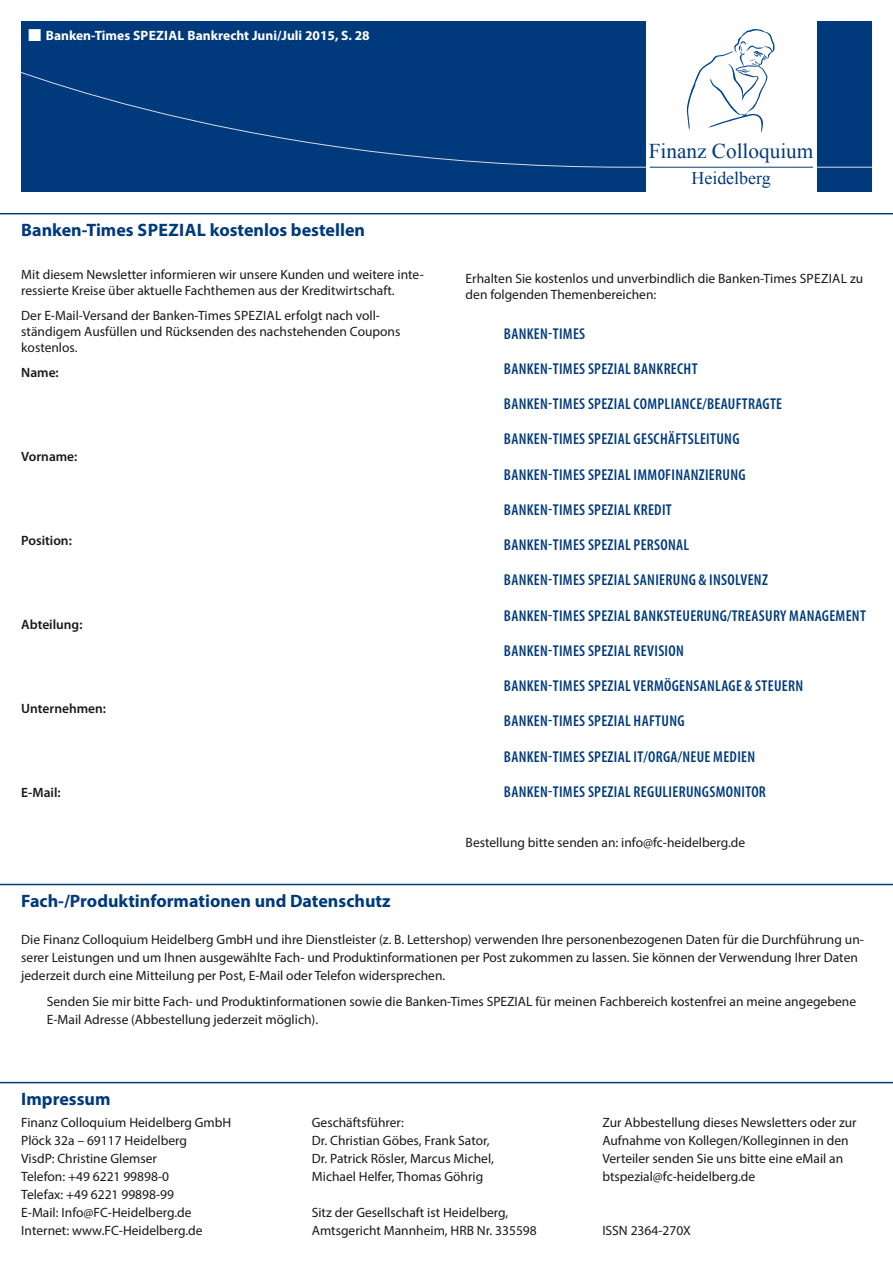
<style>
.page{position:relative;width:893px;height:1263px;background:#fff}
.page>*{position:absolute;margin:0;border:0;box-sizing:border-box;transform-origin:0 0}
.t1{font:21px "Times New Roman";color:#003a7c}
.t2{font:700 18px "Myriad Pro";color:#003a7c}
.t3{font:17.7px "Times New Roman";color:#003a7c}
.t4{font:600 condensed 15.75px "Myriad Pro";letter-spacing:.02em;color:#003a7c}
.t5{font:13.5px/18px "Myriad Pro";color:#1a171c}
.t6{font:600 13.5px "Myriad Pro";color:#1a171c}
.t7{font:700 13.5px "Myriad Pro";color:#fff}
</style>
<div class="page">
<div style="left:21px;top:21px;width:851px;height:170px;background:#003a7c"></div>
<svg style="left:21px;top:51px;width:851px;height:117px"></svg>
<div style="left:646px;top:21px;width:170px;height:170px;background:#fff"></div>
<svg style="left:687px;top:29px;width:88px;height:104px"></svg>
<hr style="left:650px;top:167px;width:163px;height:1px;background:#003a7c">
<hr style="left:0;top:1082px;width:893px;height:1px;background:#003a7c">
<hr style="left:0;top:213px;width:893px;height:1px;background:#003a7c">
<hr style="left:0;top:884px;width:893px;height:1px;background:#003a7c">
<p class="t7" style="left:46px;top:27px;width:325px">Banken-Times SPEZIAL Bankrecht Juni/Juli 2015, S. 28</p>
<h2 class="t2" style="left:21px;top:218px;width:345px">Banken-Times SPEZIAL kostenlos bestellen</h2>
<p class="t5" style="left:21px;top:266px;width:404px;line-height:16.2px">Mit diesem Newsletter informieren wir unsere Kunden und weitere inte&shy;ressierte Kreise über aktuelle Fachthemen aus der Kreditwirtschaft.</p>
<p class="t5" style="left:21px;top:307px;width:381px;line-height:16.2px">Der E-Mail-Versand der Banken-Times SPEZIAL erfolgt nach voll&shy;ständigem Ausfüllen und Rücksenden des nachstehenden Coupons kostenlos.</p>
<p class="t6" style="left:21px;top:364px;width:39px">Name:</p>
<p class="t6" style="left:21px;top:448px;width:58px">Vorname:</p>
<p class="t6" style="left:21px;top:532px;width:52px">Position:</p>
<p class="t6" style="left:21px;top:616px;width:63px">Abteilung:</p>
<p class="t6" style="left:21px;top:700px;width:86px">Unternehmen:</p>
<p class="t6" style="left:21px;top:783px;width:41px">E-Mail:</p>
<h2 class="t2" style="left:21px;top:889px;width:371px">Fach-/Produktinformationen und Datenschutz</h2>
<h1 class="t1" style="left:649px;top:137px;width:166px">Finanz Colloquium</h1>
<h3 class="t3" style="left:691px;top:166px;width:81px">Heidelberg</h3>
<p class="t5" style="left:466px;top:270px;width:399px;line-height:16.2px">Erhalten Sie kostenlos und unverbindlich die Banken-Times SPEZIAL zu den folgenden Themenbereichen:</p>
<p class="t4" style="left:504px;top:324px;width:83px">BANKEN-TIMES</p>
<p class="t4" style="left:504px;top:359px;width:195px">BANKEN-TIMES SPEZIAL BANKRECHT</p>
<p class="t4" style="left:504px;top:394px;width:280px">BANKEN-TIMES SPEZIAL COMPLIANCE/BEAUFTRAGTE</p>
<p class="t4" style="left:504px;top:429px;width:237px">BANKEN-TIMES SPEZIAL GESCHÄFTSLEITUNG</p>
<p class="t4" style="left:504px;top:465px;width:243px">BANKEN-TIMES SPEZIAL IMMOFINANZIERUNG</p>
<p class="t4" style="left:504px;top:500px;width:169px">BANKEN-TIMES SPEZIAL KREDIT</p>
<p class="t4" style="left:504px;top:535px;width:187px">BANKEN-TIMES SPEZIAL PERSONAL</p>
<p class="t4" style="left:504px;top:570px;width:265px">BANKEN-TIMES SPEZIAL SANIERUNG &amp; INSOLVENZ</p>
<p class="t4" style="left:504px;top:606px;width:363px">BANKEN-TIMES SPEZIAL BANKSTEUERUNG/TREASURY MANAGEMENT</p>
<p class="t4" style="left:504px;top:641px;width:181px">BANKEN-TIMES SPEZIAL REVISION</p>
<p class="t4" style="left:504px;top:676px;width:301px">BANKEN-TIMES SPEZIAL VERMÖGENSANLAGE &amp; STEUERN</p>
<p class="t4" style="left:504px;top:711px;width:182px">BANKEN-TIMES SPEZIAL HAFTUNG</p>
<p class="t4" style="left:504px;top:747px;width:253px">BANKEN-TIMES SPEZIAL IT/ORGA/NEUE MEDIEN</p>
<p class="t4" style="left:504px;top:782px;width:264px">BANKEN-TIMES SPEZIAL REGULIERUNGSMONITOR</p>
<p class="t5" style="left:466px;top:833px;width:281px">Bestellung bitte senden an: info@fc-heidelberg.de</p>
<p class="t5" style="left:21px;top:930px;width:844px">Die Finanz Colloquium Heidelberg GmbH und ihre Dienstleister (z. B. Lettershop) verwenden Ihre personenbezogenen Daten für die Durchführung un&shy;serer Leistungen und um Ihnen ausgewählte Fach- und Produktinformationen per Post zukommen zu lassen. Sie können der Verwendung Ihrer Daten jederzeit durch eine Mitteilung per Post, E-Mail oder Telefon widersprechen.</p>
<p class="t5" style="left:47px;top:992px;width:811px">Senden Sie mir bitte Fach- und Produktinformationen sowie die Banken-Times SPEZIAL für meinen Fachbereich kostenfrei an meine angegebene<br>E-Mail Adresse (Abbestellung jederzeit möglich).</p>
<h2 class="t2" style="left:21px;top:1087px;width:91px">Impressum</h2>
<p class="t5" style="left:21px;top:1113px;width:212px">Finanz Colloquium Heidelberg GmbH<br>Plöck 32a – 69117 Heidelberg<br>VisdP: Christine Glemser<br>Telefon: +49 6221 99898-0<br>Telefax: +49 6221 99898-99<br>E-Mail: Info@FC-Heidelberg.de<br>Internet: www.FC-Heidelberg.de</p>
<p class="t5" style="left:312px;top:1113px;width:184px">Geschäftsführer:<br>Dr. Christian Göbes, Frank Sator,<br>Dr. Patrick Rösler, Marcus Michel,<br>Michael Helfer, Thomas Göhrig</p>
<p class="t5" style="left:312px;top:1203px;width:226px">Sitz der Gesellschaft ist Heidelberg,<br>Amtsgericht Mannheim, HRB Nr. 335598</p>
<p class="t5" style="left:602px;top:1113px;width:256px">Zur Abbestellung dieses Newsletters oder zur Aufnahme von Kollegen/Kolleginnen in den Verteiler senden Sie uns bitte eine eMail an btspezial@fc-heidelberg.de</p>
<p class="t5" style="left:602px;top:1221px;width:90px">ISSN 2364-270X</p>
</div>
